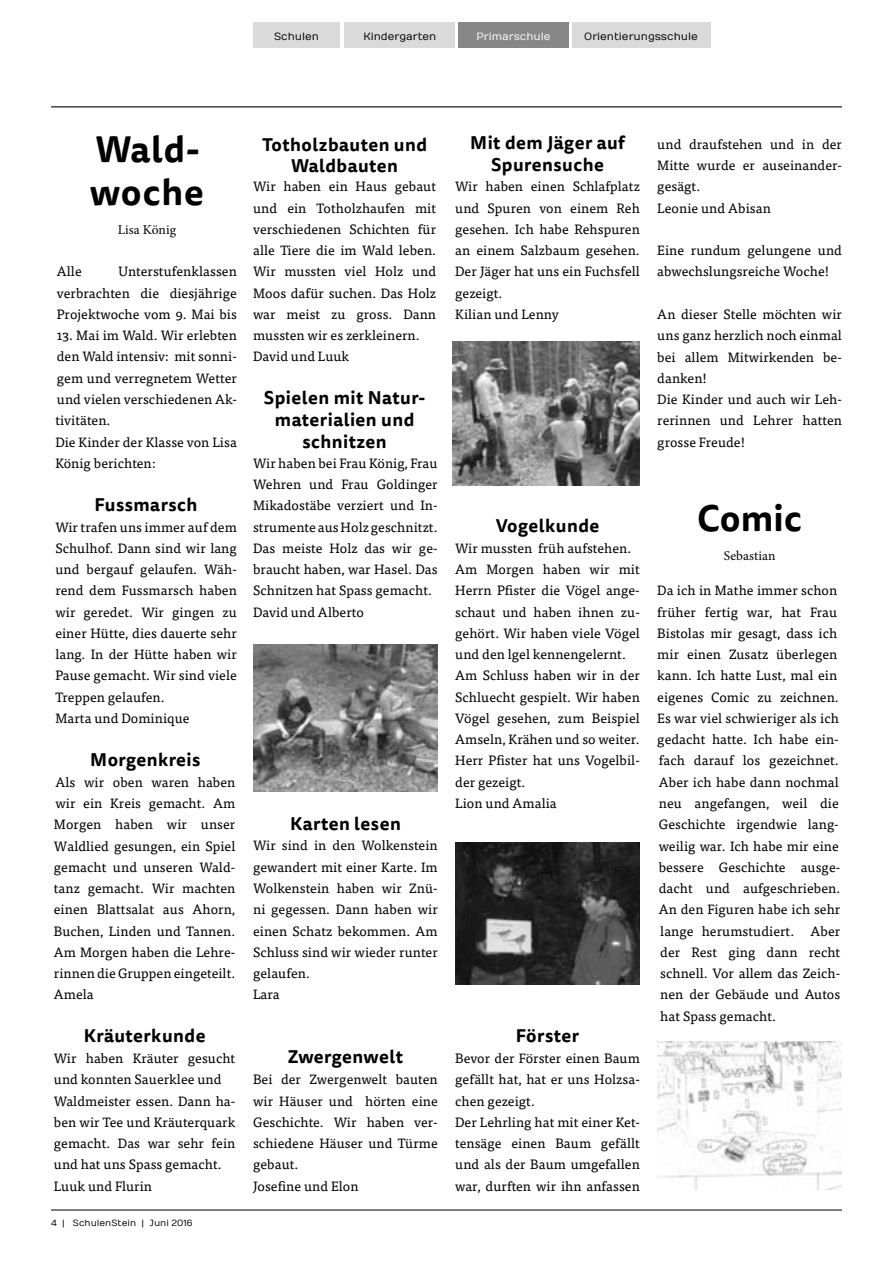
<style>
.page{position:relative;width:893px;height:1263px;background:#fff}
.page>*{position:absolute;margin:0;border:0;box-sizing:border-box;transform-origin:0 0}
.t1{font:700 36px/43.2px "Tisa Sans Pro";letter-spacing:.02em;color:#000}
.t2{font:700 18px/21.6px "Tisa Sans Pro";letter-spacing:.025em;color:#000;text-align:center}
.t3{font:13.5px/21.3px "Tisa Pro";letter-spacing:.005em;color:#000}
.t4{font:13.5px "Minion Pro";letter-spacing:.005em;color:#000}
.t5{font:10.5px "Numans";color:#000}
.t6{font:10.5px "Numans";color:#fdfdfd}
.t7{font:9px "Numans";color:#000}
</style>
<div class="page">
<hr style="left:51px;top:1209px;width:791px;height:1px;background:#000">
<div style="left:253px;top:22px;width:87px;height:26px;background:#dadada"></div>
<div style="left:572px;top:22px;width:138px;height:26px;background:#dadada"></div>
<hr style="left:51px;top:106px;width:791px;height:1px;background:#000">
<div style="left:458px;top:22px;width:111px;height:26px;background:#878787"></div>
<div style="left:345px;top:22px;width:110px;height:26px;background:#dadada"></div>
<img style="left:453px;top:341px;width:187px;height:145px">
<img style="left:455px;top:842px;width:185px;height:142px">
<img style="left:657px;top:1042px;width:185px;height:148px">
<img style="left:253px;top:644px;width:185px;height:147px">
<p class="t5" style="left:274px;top:30px;width:46px">Schulen</p>
<p class="t5" style="left:363px;top:30px;width:75px">Kindergarten</p>
<p class="t6" style="left:476px;top:30px;width:76px">Primarschule</p>
<p class="t5" style="left:584px;top:30px;width:115px">Orientierungsschule</p>
<h1 class="t1" style="left:90px;top:127px;width:116px">Wald&shy;woche</h1>
<p class="t4" style="left:118px;top:220px;width:60px">Lisa König</p>
<p class="t3" style="left:57px;top:260px;width:182px;text-align:justify;text-indent:62px">Unterstufenklassen verbrachten die diesjährige Projektwoche vom 9. Mai bis</p>
<p class="t3" style="left:55px;top:324px;width:183px">13. Mai im Wald. Wir erlebten den Wald intensiv: mit sonni&shy;gem und verregnetem Wetter und vielen verschiedenen Ak&shy;tivitäten.<br>Die Kinder der Klasse von Lisa<br>König berichten:</p>
<h2 class="t2" style="left:95px;top:493px;width:104px">Fussmarsch</h2>
<p class="t3" style="left:55px;top:515px;width:183px">Wir trafen uns immer auf dem<br>Schulhof. Dann sind wir lang und bergauf gelaufen. Wäh&shy;rend dem Fussmarsch haben wir geredet. Wir gingen zu einer Hütte, dies dauerte sehr lang. In der Hütte haben wir<br>Pause gemacht. Wir sind viele<br>Treppen gelaufen.<br>Marta und Dominique</p>
<h2 class="t2" style="left:90px;top:749px;width:112px">Morgenkreis</h2>
<p class="t3" style="left:54px;top:770px;width:183px;text-align:justify">Als wir oben waren haben wir ein Kreis gemacht. Am Morgen haben wir unser Waldlied gesungen, ein Spiel gemacht und unseren Wald&shy;tanz gemacht. Wir machten einen Blattsalat aus Ahorn, Buchen, Linden und Tannen.<br>Am Morgen haben die Lehre&shy;rinnen die Gruppen eingeteilt.<br>Amela</p>
<h2 class="t2" style="left:84px;top:1025px;width:123px">Kräuterkunde</h2>
<p class="t3" style="left:54px;top:1047px;width:183px">Wir haben Kräuter gesucht und konnten Sauerklee und<br>Waldmeister essen. Dann ha&shy;ben wir Tee und Kräuterquark gemacht. Das war sehr fein und hat uns Spass gemacht.<br>Luuk und Flurin</p>
<p class="t3" style="left:57px;top:260px;width:26px">Alle</p>
<p class="t7" style="left:51px;top:1218px;width:143px">4 | SchulenStein | Juni 2016</p>
<h2 class="t2" style="left:262px;top:134px;width:167px">Totholzbauten und<br>Waldbauten</h2>
<p class="t3" style="left:253px;top:175px;width:185px">Wir haben ein Haus gebaut und ein Totholzhaufen mit verschiedenen Schichten für alle Tiere die im Wald leben.<br>Wir mussten viel Holz und<br>Moos dafür suchen. Das Holz war meist zu gross. Dann mussten wir es zerkleinern.<br>David und Luuk</p>
<h2 class="t2" style="left:264px;top:387px;width:163px">Spielen mit Natur&shy;materialien und schnitzen</h2>
<p class="t3" style="left:253px;top:452px;width:186px">Wir haben bei Frau König, Frau<br>Wehren und Frau Goldinger<br>Mikadostäbe verziert und In&shy;strumente aus Holz geschnitzt.<br>Das meiste Holz das wir ge&shy;braucht haben, war Hasel. Das<br>Schnitzen hat Spass gemacht.<br>David und Alberto</p>
<h2 class="t2" style="left:290px;top:812px;width:112px">Karten lesen</h2>
<p class="t3" style="left:253px;top:834px;width:186px">Wir sind in den Wolkenstein gewandert mit einer Karte. Im<br>Wolkenstein haben wir Znü&shy;ni gegessen. Dann haben wir einen Schatz bekommen. Am<br>Schluss sind wir wieder runter gelaufen.<br>Lara</p>
<h2 class="t2" style="left:288px;top:1046px;width:117px">Zwergenwelt</h2>
<p class="t3" style="left:253px;top:1068px;width:186px">Bei der Zwergenwelt bauten wir Häuser und hörten eine<br>Geschichte. Wir haben ver&shy;schiedene Häuser und Türme gebaut.<br>Josefine und Elon</p>
<h2 class="t2" style="left:470px;top:132px;width:156px">Mit dem Jäger auf<br>Spurensuche</h2>
<p class="t3" style="left:455px;top:175px;width:186px">Wir haben einen Schlafplatz und Spuren von einem Reh gesehen. Ich habe Rehspuren an einem Salzbaum gesehen.<br>Der Jäger hat uns ein Fuchsfell gezeigt.<br>Kilian und Lenny</p>
<h2 class="t2" style="left:496px;top:515px;width:105px">Vogelkunde</h2>
<p class="t3" style="left:455px;top:537px;width:186px">Wir mussten früh aufstehen.<br>Am Morgen haben wir mit<br>Herrn Pfister die Vögel ange&shy;schaut und haben ihnen zu&shy;gehört. Wir haben viele Vögel und den lgel kennengelernt.<br>Am Schluss haben wir in der<br>Schluecht gespielt. Wir haben<br>Vögel gesehen, zum Beispiel<br>Amseln, Krähen und so weiter.<br>Herr Pfister hat uns Vogelbil&shy;der gezeigt.<br>Lion und Amalia</p>
<h2 class="t2" style="left:516px;top:1025px;width:65px">Förster</h2>
<p class="t3" style="left:455px;top:1047px;width:186px">Bevor der Förster einen Baum gefällt hat, hat er uns Holzsa&shy;chen gezeigt.<br>Der Lehrling hat mit einer Ket&shy;tensäge einen Baum gefällt und als der Baum umgefallen war, durften wir ihn anfassen</p>
<p class="t3" style="left:657px;top:133px;width:186px">und draufstehen und in der<br>Mitte wurde er auseinander&shy;gesägt.<br>Leonie und Abisan</p>
<p class="t3" style="left:657px;top:239px;width:186px">Eine rundum gelungene und abwechslungsreiche Woche!</p>
<p class="t3" style="left:657px;top:303px;width:186px">An dieser Stelle möchten wir uns ganz herzlich noch einmal bei allem Mitwirkenden be&shy;danken!<br>Die Kinder und auch wir Leh&shy;rerinnen und Lehrer hatten grosse Freude!</p>
<h1 class="t1" style="left:697px;top:497px;width:106px">Comic</h1>
<p class="t4" style="left:724px;top:547px;width:53px">Sebastian</p>
<p class="t3" style="left:657px;top:579px;width:185px">Da ich in Mathe immer schon früher fertig war, hat Frau<br>Bistolas mir gesagt, dass ich mir einen Zusatz überlegen kann. Ich hatte Lust, mal ein eigenes Comic zu zeichnen.<br>Es war viel schwieriger als ich gedacht hatte. Ich habe ein&shy;fach darauf los gezeichnet.<br>Aber ich habe dann nochmal neu angefangen, weil die<br>Geschichte irgendwie lang&shy;weilig war. Ich habe mir eine bessere Geschichte ausge&shy;dacht und aufgeschrieben.<br>An den Figuren habe ich sehr lange herumstudiert. Aber der Rest ging dann recht schnell. Vor allem das Zeich&shy;nen der Gebäude und Autos hat Spass gemacht.</p>
</div>
